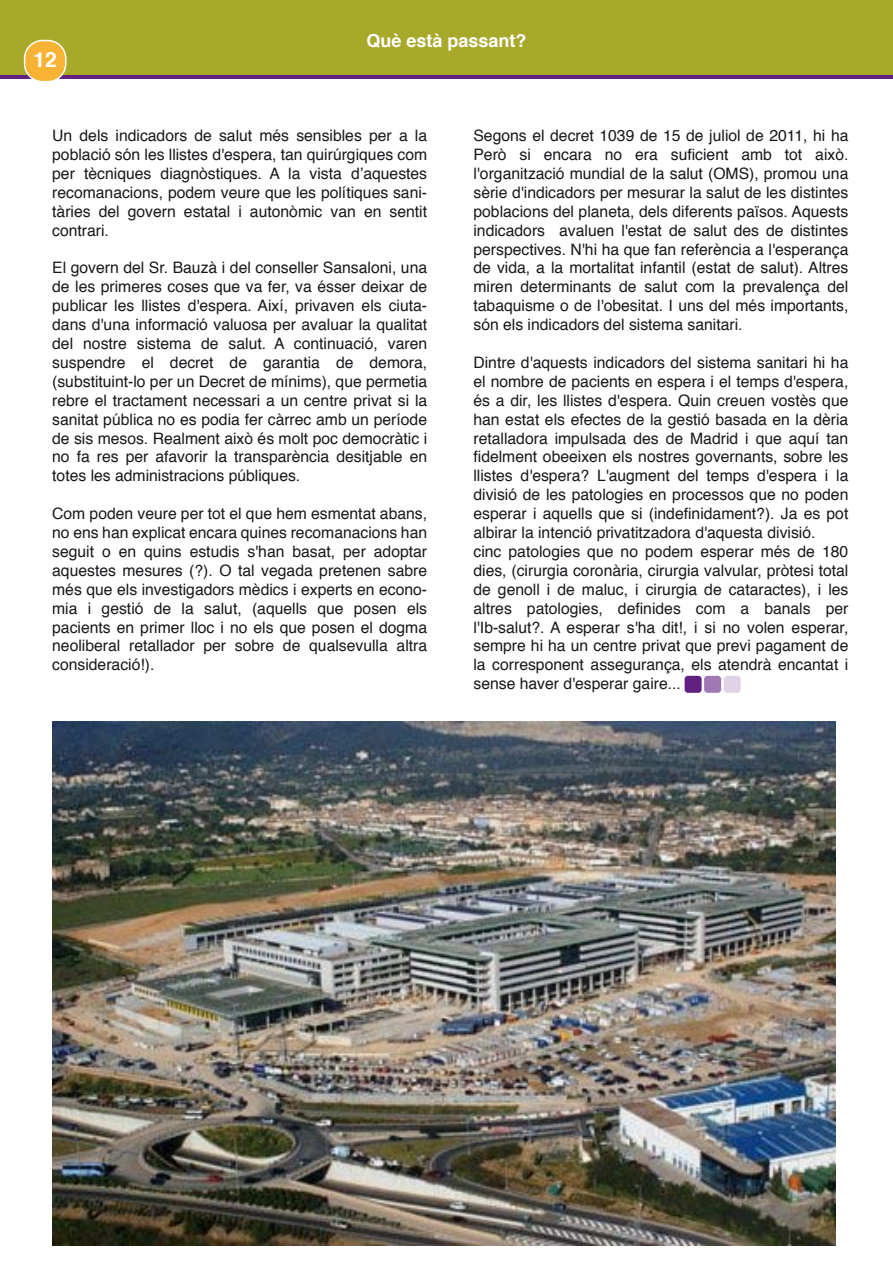
<style>
.page{position:relative;width:893px;height:1263px;background:#fff}
.page>*{position:absolute;margin:0;border:0;box-sizing:border-box;transform-origin:0 0}
.t1{font:700 21px "Helvetica";color:#fff}
.t2{font:700 18px "Helvetica";color:#fff}
.t3{font:15.75px/18.9px "Helvetica";color:#1a171c;text-align:justify}
</style>
<div class="page">
<hr style="left:0;top:75px;width:893px;height:4px;background:#622181">
<div style="left:0;top:1px;width:893px;height:74px;background:#a8a82b"></div>
<div style="left:25px;top:41px;width:41px;height:41px;background:#f8b334;border-radius:18px"></div>
<div style="left:24px;top:40px;width:42px;height:42px;border:2px solid #fff;border-radius:18px"></div>
<div style="left:685px;top:676px;width:17px;height:17px;background:#622181;border-radius:3px"></div>
<div style="left:704px;top:676px;width:17px;height:17px;background:#a079b3;border-radius:3px"></div>
<div style="left:724px;top:676px;width:17px;height:17px;background:#e0d3e6;border-radius:3px"></div>
<img style="left:53px;top:721px;width:783px;height:524px">
<h1 class="t1" style="left:33px;top:43px;width:25px">12</h1>
<p class="t2" style="left:366px;top:26px;width:162px">Què està passant?</p>
<p class="t3" style="left:52px;top:127px;width:376px">Un dels indicadors de salut més sensibles per a la població són les llistes d'espera, tan quirúrgiques com per tècniques diagnòstiques. A la vista d’aquestes recomanacions, podem veure que les polítiques sani&shy;tàries del govern estatal i autonòmic van en sentit contrari.</p>
<p class="t3" style="left:52px;top:259px;width:376px">El govern del Sr. Bauzà i del conseller Sansaloni, una de les primeres coses que va fer, va ésser deixar de publicar les llistes d'espera. Així, privaven els ciuta&shy;dans d'una informació valuosa per avaluar la qualitat del nostre sistema de salut. A continuació, varen suspendre el decret de garantia de demora, (substituint-lo per un Decret de mínims), que permetia rebre el tractament necessari a un centre privat si la sanitat pública no es podia fer càrrec amb un període de sis mesos. Realment això és molt poc democràtic i no fa res per afavorir la transparència desitjable en totes les administracions públiques.</p>
<p class="t3" style="left:52px;top:505px;width:376px">Com poden veure per tot el que hem esmentat abans, no ens han explicat encara quines recomanacions han seguit o en quins estudis s'han basat, per adoptar aquestes mesures (?). O tal vegada pretenen sabre més que els investigadors mèdics i experts en econo&shy;mia i gestió de la salut, (aquells que posen els pacients en primer lloc i no els que posen el dogma neoliberal retallador per sobre de qualsevulla altra consideració!).</p>
<p class="t3" style="left:473px;top:127px;width:376px">Segons el decret 1039 de 15 de juliol de 2011, hi ha Però si encara no era suficient amb tot això. l'organització mundial de la salut (OMS), promou una sèrie d'indicadors per mesurar la salut de les distintes poblacions del planeta, dels diferents països. Aquests indicadors avaluen l'estat de salut des de distintes perspectives. N'hi ha que fan referència a l'esperança de vida, a la mortalitat infantil (estat de salut). Altres miren determinants de salut com la prevalença del tabaquisme o de l'obesitat. I uns del més importants, són els indicadors del sistema sanitari.</p>
<p class="t3" style="left:473px;top:353px;width:376px;text-align:left">Dintre d'aquests indicadors del sistema sanitari hi ha el nombre de pacients en espera i el temps d'espera, és a dir, les llistes d'espera. Quin creuen vostès que han estat els efectes de la gestió basada en la dèria retalladora impulsada des de Madrid i que aquí tan fidelment obeeixen els nostres governants, sobre les llistes d'espera? L'augment del temps d'espera i la divisió de les patologies en processos que no poden esperar i aquells que si (indefinidament?). Ja es pot albirar la intenció privatitzadora d'aquesta divisió.<br>cinc patologies que no podem esperar més de 180 dies, (cirurgia coronària, cirurgia valvular, pròtesi total de genoll i de maluc, i cirurgia de cataractes), i les altres patologies, definides com a banals per l'Ib-salut?. A esperar s'ha dit!, i si no volen esperar, sempre hi ha un centre privat que previ pagament de la corresponent assegurança, els atendrà encantat i sense haver d'esperar gaire...</p>
</div>
